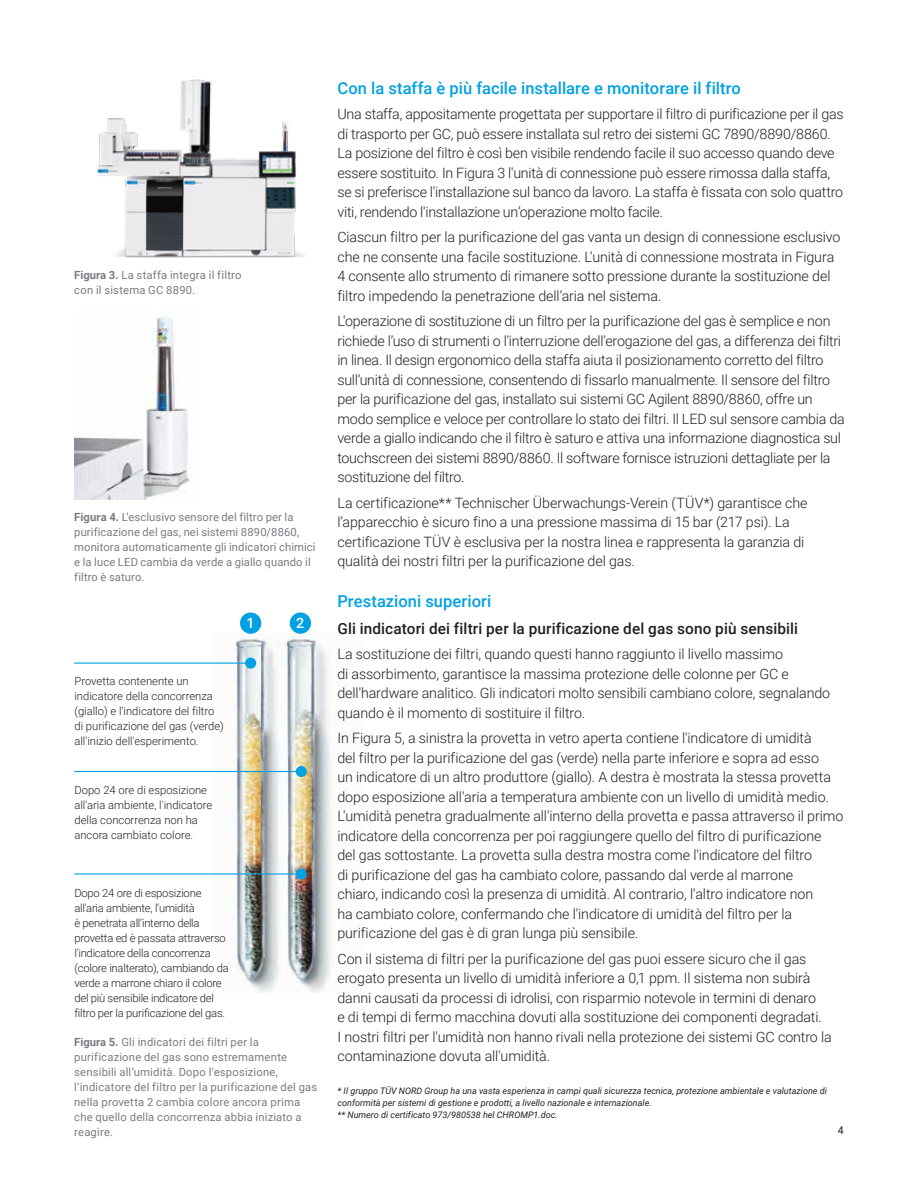
<style>
.page{position:relative;width:918px;height:1188px;background:#fff}
.page>*{position:absolute;margin:0;border:0;box-sizing:border-box;transform-origin:0 0}
.t1{font:500 16.5px "Roboto";letter-spacing:.005em;color:#00a1e3}
.t2{font:500 15.3px "Roboto";letter-spacing:.005em;color:#231f20}
.t3{font:300 14.25px/19.5px "Roboto";letter-spacing:-.01em;color:#231f20}
.t4{font:500 14.25px "Roboto";color:#fff}
.t5{font:11.25px/15px "Roboto";letter-spacing:.015em;color:#787d83}
.t6{font:300 11.25px/15px "Roboto";letter-spacing:-.02em;color:#231f20}
.t7{font:300 11.25px/15px "Roboto";color:#231f20}
.t8{font:10.5px "Roboto";color:#231f20}
.t9{font:italic 9px/12px "Roboto";color:#231f20}
.s1{font-weight:700}
</style>
<div class="page">
<img style="left:212px;top:634px;width:119px;height:358px">
<hr style="left:74px;top:663px;width:177px;height:1px;background:#00a1e3">
<div style="left:245px;top:658px;width:11px;height:11px;background:#00a1e3;border-radius:50%"></div>
<hr style="left:74px;top:873px;width:227px;height:2px;background:#00a1e3">
<div style="left:296px;top:868px;width:11px;height:11px;background:#00a1e3;border-radius:50%"></div>
<hr style="left:74px;top:771px;width:227px;height:1px;background:#00a1e3">
<div style="left:296px;top:766px;width:11px;height:11px;background:#00a1e3;border-radius:50%"></div>
<div style="left:240px;top:613px;width:21px;height:21px;background:#00a1e3;border-radius:50%"></div>
<div style="left:290px;top:613px;width:21px;height:21px;background:#00a1e3;border-radius:50%"></div>
<img style="left:74px;top:317px;width:116px;height:182px">
<img style="left:97px;top:79px;width:208px;height:179px">
<p class="t5" style="left:74px;top:267px;width:169px"><span class="s1">Figura 3.</span> La staffa integra il filtro con il sistema GC 8890.</p>
<p class="t5" style="left:74px;top:509px;width:243px"><span class="s1">Figura 4.</span> L’esclusivo sensore del filtro per la purificazione del gas, nei sistemi 8890/8860, monitora automaticamente gli indicatori chimici e la luce LED cambia da verde a giallo quando il filtro è saturo.</p>
<p class="t7" style="left:74px;top:673px;width:151px">Provetta contenente un indicatore della concorrenza (giallo) e l'indicatore del filtro di purificazione del gas (verde) all'inizio dell'esperimento.</p>
<p class="t7" style="left:74px;top:782px;width:139px">Dopo 24 ore di esposizione all'aria ambiente, l'indicatore della concorrenza non ha ancora cambiato colore.</p>
<p class="t4" style="left:247px;top:613px;width:10px">1</p>
<p class="t4" style="left:296px;top:613px;width:10px">2</p>
<p class="t6" style="left:74px;top:885px;width:156px">Dopo 24 ore di esposizione all'aria ambiente, l’umidità<br>è penetrata all’interno della provetta ed è passata attraverso l'indicatore della concorrenza (colore inalterato), cambiando da verde a marrone chiaro il colore del più sensibile indicatore del filtro per la purificazione del gas.</p>
<p class="t5" style="left:74px;top:1034px;width:245px"><span class="s1">Figura 5.</span> Gli indicatori dei filtri per la purificazione del gas sono estremamente sensibili all’umidità. Dopo l'esposizione, l’indicatore del filtro per la purificazione del gas nella provetta 2 cambia colore ancora prima che quello della concorrenza abbia iniziato a reagire.</p>
<p class="t1" style="left:337px;top:77px;width:405px">Con la staffa è più facile installare e monitorare il filtro</p>
<p class="t3" style="left:337px;top:104px;width:508px">Una staffa, appositamente progettata per supportare il filtro di purificazione per il gas di trasporto per GC, può essere installata sul retro dei sistemi GC 7890/8890/8860.<br>La posizione del filtro è così ben visibile rendendo facile il suo accesso quando deve essere sostituito. In Figura 3 l'unità di connessione può essere rimossa dalla staffa, se si preferisce l'installazione sul banco da lavoro. La staffa è fissata con solo quattro viti, rendendo l'installazione un’operazione molto facile.</p>
<p class="t3" style="left:337px;top:227px;width:505px">Ciascun filtro per la purificazione del gas vanta un design di connessione esclusivo che ne consente una facile sostituzione. L'unità di connessione mostrata in Figura 4 consente allo strumento di rimanere sotto pressione durante la sostituzione del filtro impedendo la penetrazione dell’aria nel sistema.</p>
<p class="t3" style="left:337px;top:311px;width:509px">L'operazione di sostituzione di un filtro per la purificazione del gas è semplice e non richiede l’uso di strumenti o l'interruzione dell'erogazione del gas, a differenza dei filtri in linea. Il design ergonomico della staffa aiuta il posizionamento corretto del filtro sull’unità di connessione, consentendo di fissarlo manualmente. Il sensore del filtro per la purificazione del gas, installato sui sistemi GC Agilent 8890/8860, offre un modo semplice e veloce per controllare lo stato dei filtri. Il LED sul sensore cambia da verde a giallo indicando che il filtro è saturo e attiva una informazione diagnostica sul touchscreen dei sistemi 8890/8860. Il software fornisce istruzioni dettagliate per la sostituzione del filtro.</p>
<p class="t3" style="left:337px;top:492px;width:472px">La certificazione** Technischer Überwachungs-Verein (TÜV*) garantisce che l’apparecchio è sicuro fino a una pressione massima di 15 bar (217 psi). La certificazione TÜV è esclusiva per la nostra linea e rappresenta la garanzia di qualità dei nostri filtri per la purificazione del gas.</p>
<p class="t1" style="left:337px;top:589px;width:155px">Prestazioni superiori</p>
<p class="t2" style="left:337px;top:618px;width:462px">Gli indicatori dei filtri per la purificazione del gas sono più sensibili</p>
<p class="t3" style="left:337px;top:644px;width:494px">La sostituzione dei filtri, quando questi hanno raggiunto il livello massimo<br>di assorbimento, garantisce la massima protezione delle colonne per GC e dell'hardware analitico. Gli indicatori molto sensibili cambiano colore, segnalando quando è il momento di sostituire il filtro.</p>
<p class="t3" style="left:337px;top:728px;width:508px">In Figura 5, a sinistra la provetta in vetro aperta contiene l'indicatore di umidità<br>del filtro per la purificazione del gas (verde) nella parte inferiore e sopra ad esso<br>un indicatore di un altro produttore (giallo). A destra è mostrata la stessa provetta dopo esposizione all'aria a temperatura ambiente con un livello di umidità medio.<br>L'umidità penetra gradualmente all'interno della provetta e passa attraverso il primo indicatore della concorrenza per poi raggiungere quello del filtro di purificazione del gas sottostante. La provetta sulla destra mostra come l'indicatore del filtro<br>di purificazione del gas ha cambiato colore, passando dal verde al marrone<br>chiaro, indicando così la presenza di umidità. Al contrario, l'altro indicatore non<br>ha cambiato colore, confermando che l'indicatore di umidità del filtro per la purificazione del gas è di gran lunga più sensibile.</p>
<p class="t3" style="left:337px;top:948px;width:496px">Con il sistema di filtri per la purificazione del gas puoi essere sicuro che il gas erogato presenta un livello di umidità inferiore a 0,1 ppm. Il sistema non subirà danni causati da processi di idrolisi, con risparmio notevole in termini di denaro<br>e di tempi di fermo macchina dovuti alla sostituzione dei componenti degradati.<br>I nostri filtri per l'umidità non hanno rivali nella protezione dei sistemi GC contro la contaminazione dovuta all'umidità.</p>
<p class="t9" style="left:338px;top:1084px;width:491px">* Il gruppo TÜV NORD Group ha una vasta esperienza in campi quali sicurezza tecnica, protezione ambientale e valutazione di conformità per sistemi di gestione e prodotti, a livello nazionale e internazionale.<br>** Numero di certificato 973/980538 hel CHROMP1.doc.</p>
<p class="t8" style="left:838px;top:1123px;width:7px">4</p>
</div>
